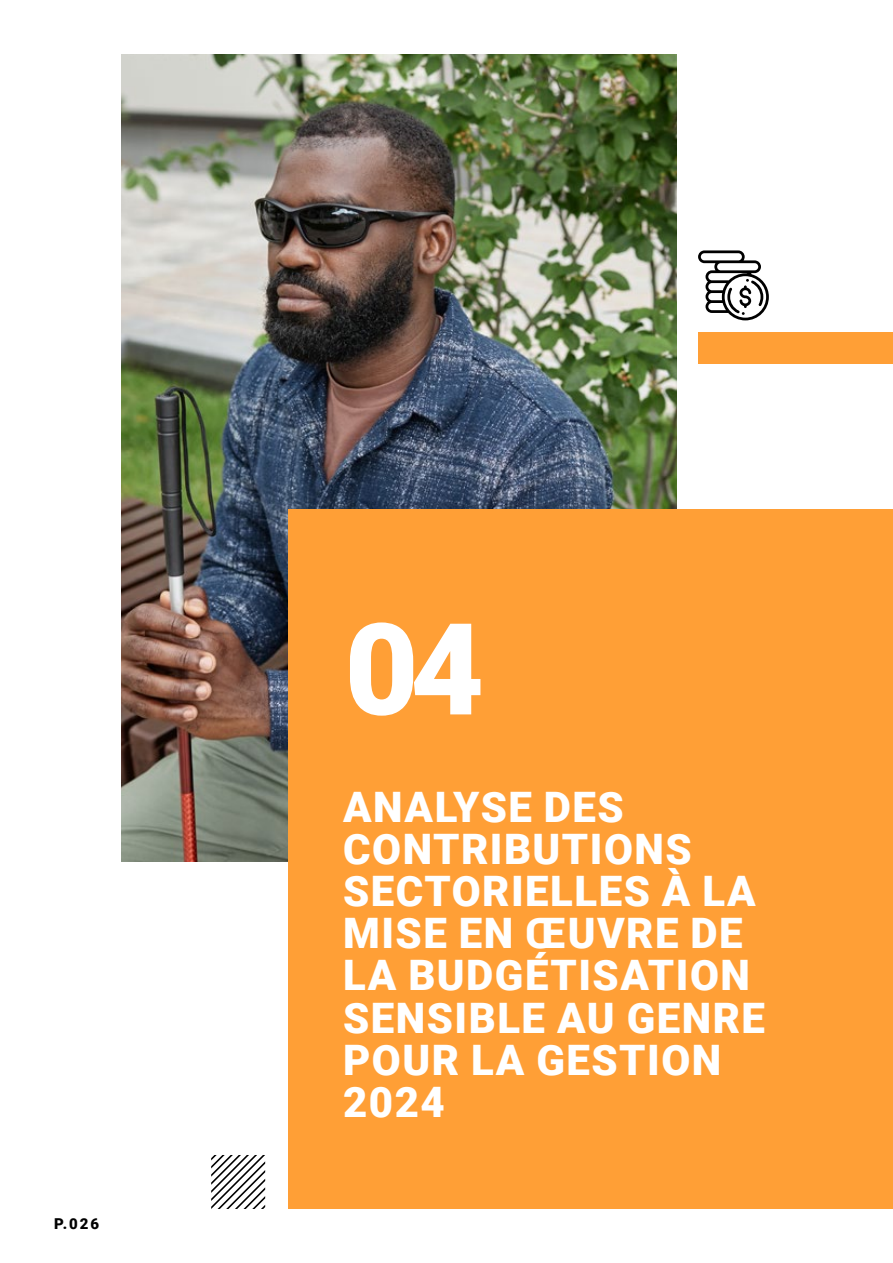
<style>
.page{position:relative;width:893px;height:1263px;background:#fff}
.page>*{position:absolute;margin:0;border:0;box-sizing:border-box;transform-origin:0 0}
.t1{font:900 127.5px "Roboto";color:#fff}
.t2{font:900 42px/42px "Roboto";letter-spacing:.035em;color:#fff}
.t3{font:900 15px "Roboto";color:#000}
</style>
<div class="page">
<img style="left:122px;top:54px;width:555px;height:807px">
<div style="left:288px;top:510px;width:605px;height:699px;background:#ff9f36"></div>
<svg style="left:211px;top:1155px;width:54px;height:54px"></svg>
<div style="left:698px;top:332px;width:195px;height:32px;background:#ff9f36"></div>
<svg style="left:698px;top:250px;width:71px;height:70px"></svg>
<p class="t3" style="left:54px;top:1213px;width:46px">P.026</p>
<h1 class="t1" style="left:345px;top:580px;width:141px">04</h1>
<p class="t2" style="left:343px;top:785px;width:423px">ANALYSE DES<br>CONTRIBUTIONS<br>SECTORIELLES À LA<br>MISE EN ŒUVRE DE<br>LA BUDGÉTISATION<br>SENSIBLE AU GENRE<br>POUR LA GESTION<br>2024</p>
</div>
